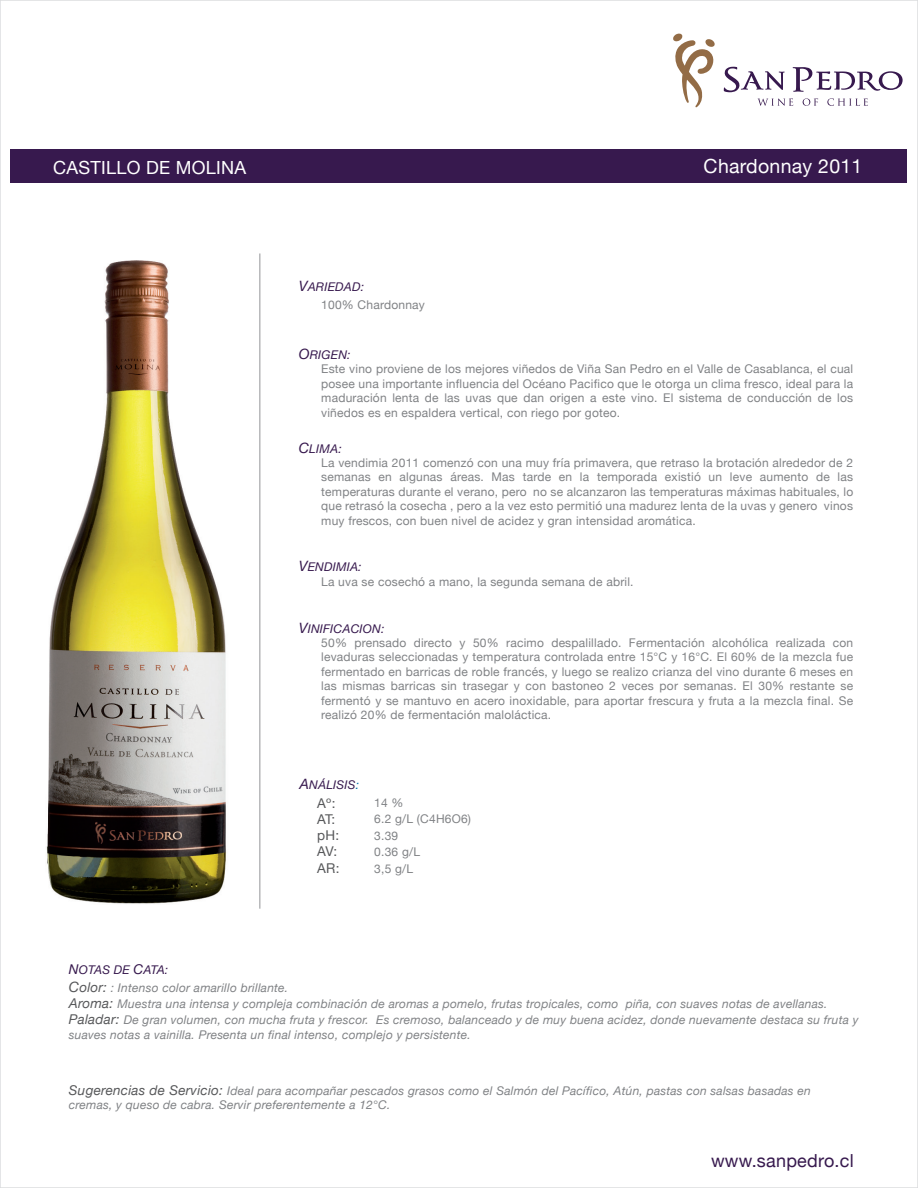
<style>
.page{position:relative;width:918px;height:1188px;background:#fff}
.page>*{position:absolute;margin:0;border:0;box-sizing:border-box;transform-origin:0 0}
.t1{font:19.5px "Helvetica Neue";letter-spacing:.015em;color:#fff}
.t2{font:18.15px "Helvetica Neue";letter-spacing:.015em;color:#fff}
.t3{font:18px "Helvetica Neue";letter-spacing:.015em;color:#37194e}
.t4{font:13.5px/16.2px "Helvetica Neue";letter-spacing:.02em;color:#57585a}
.t5{font:12px/14.4px "Helvetica Neue";letter-spacing:.02em;color:#808285}
.t6{font:italic 12px/18px "Helvetica Neue";letter-spacing:.02em;color:#808285}
.t7{font:italic 12px "Helvetica Neue";letter-spacing:.02em;color:#37194e}
.s1{font-style:italic;font-size:14.25px;color:#37194e}
.s2{font-style:italic;color:#37194e}
.s3{font-size:14.25px}
.s4{color:#006ea7}
.s5{font-size:13.5px;color:#37194e}
.s6{color:#37194e}
.s7{font-size:14.25px;color:#57585a}
.s8{font-size:13.5px;color:#57585a}
</style>
<div class="page">
<svg style="left:673px;top:33px;width:42px;height:74px"></svg>
<svg style="left:793px;top:67px;width:110px;height:25px"></svg>
<svg style="left:724px;top:67px;width:61px;height:25px"></svg>
<svg style="left:757px;top:98px;width:36px;height:8px"></svg>
<svg style="left:803px;top:98px;width:15px;height:8px"></svg>
<svg style="left:827px;top:98px;width:41px;height:8px"></svg>
<hr style="left:259px;top:253px;width:1px;height:656px;background:#939598">
<div style="left:10px;top:149px;width:898px;height:34px;background:#37194e"></div>
<img style="left:46px;top:260px;width:180px;height:644px">
<h2 class="t2" style="left:53px;top:152px;width:194px">CASTILLO DE MOLINA</h2>
<h1 class="t1" style="left:704px;top:150px;width:160px">Chardonnay 2011</h1>
<p class="t5" style="left:321px;top:277px;width:105px;line-height:18px;text-indent:-22px"><span class="s1">V</span><span class="s2">ARIEDAD:<br></span>100% Chardonnay</p>
<p class="t5" style="left:321px;top:347px;width:534px;text-indent:-22px"><span class="s1">O</span><span class="s2">RIGEN:<br></span>Este vino proviene de los mejores viñedos de Viña San Pedro en el Valle de Casablanca, el cual posee una importante influencia del Océano Pacifico que le otorga un clima fresco, ideal para la maduración lenta de las uvas que dan origen a este vino. El sistema de conducción de los viñedos es en espaldera vertical, con riego por goteo.</p>
<p class="t5" style="left:321px;top:440px;width:534px;text-indent:-22px"><span class="s1">C</span><span class="s2">LIMA:<br></span>La vendimia 2011 comenzó con una muy fría primavera, que retraso la brotación alrededor de 2 semanas en algunas áreas. Mas tarde en la temporada existió un leve aumento de las temperaturas durante el verano, pero no se alcanzaron las temperaturas máximas habituales, lo que retrasó la cosecha , pero a la vez esto permitió una madurez lenta de la uvas y genero vinos muy frescos, con buen nivel de acidez y gran intensidad aromática.</p>
<p class="t5" style="left:321px;top:559px;width:314px;text-indent:-22px"><span class="s1">V</span><span class="s2">ENDIMIA:<br></span>La uva se cosechó a mano, la segunda semana de abril.</p>
<p class="t5" style="left:321px;top:620px;width:533px;text-indent:-22px"><span class="s1">V</span><span class="s2">INIFICACION:<br></span>50% prensado directo y 50% racimo despalillado. Fermentación alcohólica realizada con levaduras seleccionadas y temperatura controlada entre 15°C y 16°C. El 60% de la mezcla fue fermentado en barricas de roble francés, y luego se realizo crianza del vino durante 6 meses en las mismas barricas sin trasegar y con bastoneo 2 veces por semanas. El 30% restante se fermentó y se mantuvo en acero inoxidable, para aportar frescura y fruta a la mezcla final. Se realizó 20% de fermentación maloláctica.</p>
<p class="t7" style="left:299px;top:775px;width:61px"><span class="s3">A</span>NÁLISIS<span class="s4">:</span></p>
<p class="t4" style="left:317px;top:794px;width:24px">Aº:<br>AT: pH:<br>AV:<br>AR:</p>
<p class="t5" style="left:374px;top:793px;width:98px;line-height:16.5px">14 %<br>6.2 g/L (C4H6O6)<br>3.39<br>0.36 g/L<br>3,5 g/L</p>
<p class="t6" style="left:69px;top:960px;width:221px"><span class="s5">N</span><span class="s6">OTAS DE</span> <span class="s5">C</span><span class="s6">ATA:<br></span><span class="s7">C</span><span class="s8">olor:</span> : Intenso color amarillo brillante.</p>
<p class="t6" style="left:69px;top:995px;width:791px;line-height:16.2px"><span class="s8">Aroma:</span> Muestra una intensa y compleja combinación de aromas a pomelo, frutas tropicales, como piña, con suaves notas de avellanas.<br><span class="s8">Paladar:</span> De gran volumen, con mucha fruta y frescor. Es cremoso, balanceado y de muy buena acidez, donde nuevamente destaca su fruta y</p>
<p class="t6" style="left:69px;top:1025px;width:404px">suaves notas a vainilla. Presenta un final intenso, complejo y persistente.</p>
<p class="t6" style="left:69px;top:1083px;width:743px;line-height:14.4px"><span class="s8">Sugerencias de Servicio:</span> Ideal para acompañar pescados grasos como el Salmón del Pacífico, Atún, pastas con salsas basadas en cremas, y queso de cabra. Servir preferentemente a 12°C.</p>
<h3 class="t3" style="left:711px;top:1145px;width:144px">www.sanpedro.cl</h3>
</div>
